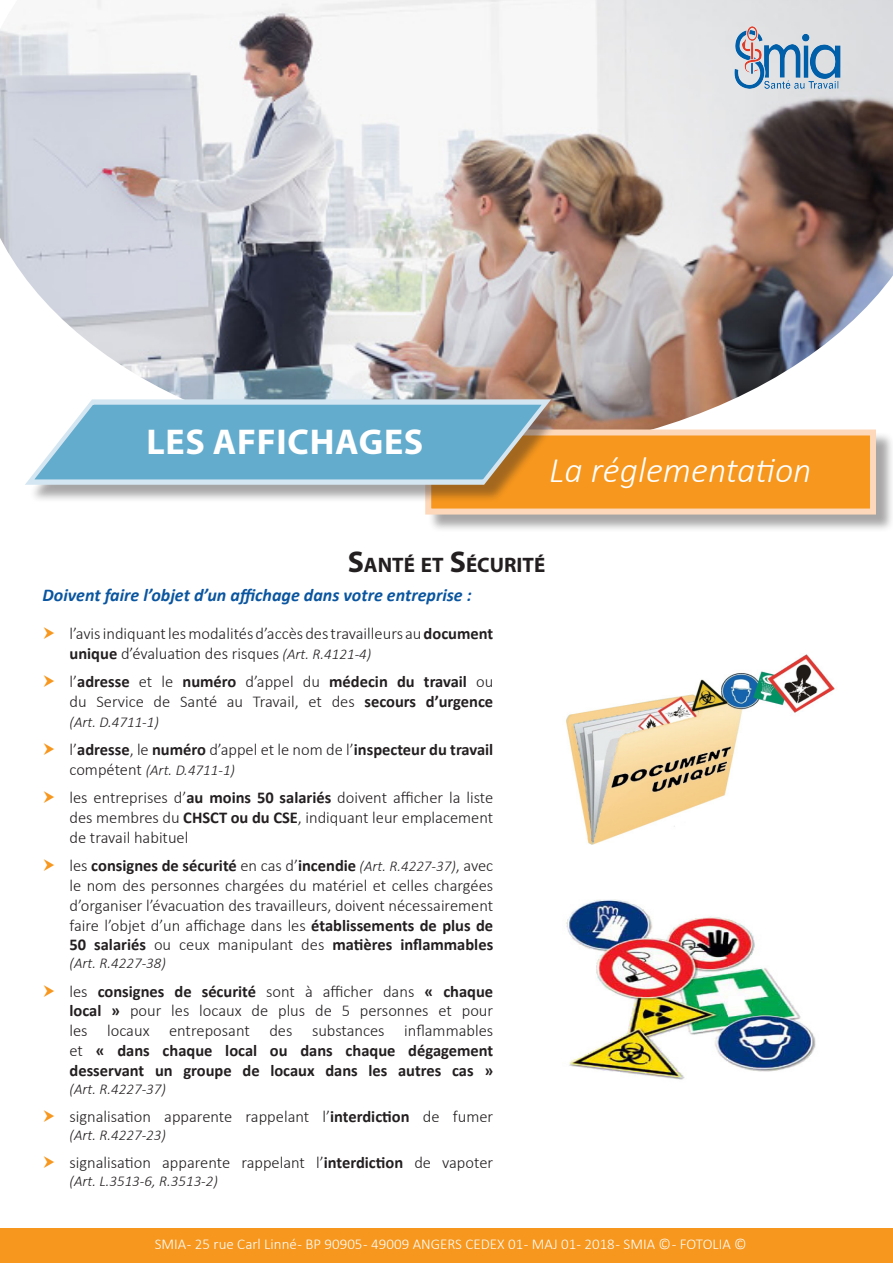
<style>
.page{position:relative;width:893px;height:1263px;background:#fff}
.page>*{position:absolute;margin:0;border:0;box-sizing:border-box;transform-origin:0 0}
.t1{font:italic 300 36px "Calibri";color:#fff}
.t2{font:700 36px "Myriad Pro";letter-spacing:.02em;color:#fff}
.t3{font:700 21px "Myriad Pro";color:#231f20}
.t4{font:italic 700 18px "Calibri";color:#0a55a0}
.t5{font:300 16.5px/19.8px "Calibri";color:#231f20}
.t6{font:700 16.5px/19.8px "Calibri";color:#231f20;text-align:justify}
.t7{font:italic 300 15px "Calibri";color:#231f20}
.t8{font:300 15px "Calibri";color:#fff}
.s1{font-size:30px}
.s2{font-weight:700}
.s3{font-style:italic;font-size:15px}
.s4{font-weight:300}
.s5{font-style:normal;font-size:16.5px}
</style>
<div class="page">
<img style="left:0;top:0;width:893px;height:429px">
<img style="left:723px;top:17px;width:127px;height:81px">
<div style="left:428px;top:432px;width:465px;height:101px;background:#231f20;opacity:.4"></div>
<div style="left:425px;top:429px;width:451px;height:85px;background:#f7971d;border:6px solid #fdd8bb"></div>
<div style="left:28px;top:402px;width:541px;height:102px;background:#231f20;opacity:.4"></div>
<svg style="left:20px;top:397px;width:536px;height:90px;background:#87b6c8"></svg>
<img style="left:566px;top:654px;width:269px;height:190px">
<img style="left:566px;top:899px;width:250px;height:181px">
<div style="left:0;top:1229px;width:893px;height:34px;background:#f7971d"></div>
<p class="t2" style="left:146px;top:419px;width:278px">LES AFFICHAGES</p>
<p class="t1" style="left:549px;top:448px;width:264px">La réglementation</p>
<p class="t3" style="left:348px;top:551px;width:199px"><span class="s1">S</span>ANTÉ ET <span class="s1">S</span>ÉCURITÉ</p>
<p class="t4" style="left:43px;top:584px;width:431px">Doivent faire l’objet d’un affichage dans votre entreprise :</p>
<p class="t5" style="left:70px;top:623px;width:425px">l’avis indiquant les modalités d’accès des travailleurs au <span class="s2">document unique</span> d’évaluation des risques <span class="s3">(Art. R.4121-4)</span></p>
<p class="t5" style="left:70px;top:672px;width:425px">l’<span class="s2">adresse</span> et le <span class="s2">numéro</span> d’appel du <span class="s2">médecin du travail</span> ou du Service de Santé au Travail, et des <span class="s2">secours d’urgence</span></p>
<p class="t7" style="left:70px;top:712px;width:91px">(Art. D.4711-1)</p>
<p class="t6" style="left:70px;top:740px;width:425px"><span class="s4">l’</span>adresse<span class="s4">, le</span> numéro <span class="s4">d’appel et le nom de l’</span>inspecteur du travail</p>
<p class="t7" style="left:70px;top:761px;width:167px"><span class="s5">compétent</span> (Art. D.4711-1)</p>
<p class="t5" style="left:70px;top:788px;width:425px;text-align:justify">les entreprises d’<span class="s2">au moins 50 salariés</span> doivent afficher la liste des membres du <span class="s2">CHSCT ou du CSE</span>, indiquant leur emplacement de travail habituel</p>
<p class="t5" style="left:70px;top:855px;width:425px;text-align:justify">les <span class="s2">consignes de sécurité</span> en cas d’<span class="s2">incendie</span> <span class="s3">(Art. R.4227-37)</span>, avec le nom des personnes chargées du matériel et celles chargées d’organiser l’évacuation des travailleurs, doivent nécessairement faire l’objet d’un affichage dans les <span class="s2">établissements de plus de 50 salariés</span> ou ceux manipulant des <span class="s2">matières inflammables</span></p>
<p class="t7" style="left:70px;top:954px;width:98px">(Art. R.4227-38)</p>
<p class="t6" style="left:70px;top:981px;width:425px"><span class="s4">les</span> consignes de sécurité <span class="s4">sont à afficher dans</span> « chaque local » <span class="s4">pour les locaux de plus de 5 personnes et pour les locaux entreposant des substances inflammables et</span> « dans chaque local ou dans chaque dégagement desservant un groupe de locaux dans les autres cas »</p>
<p class="t7" style="left:70px;top:1079px;width:98px">(Art. R.4227-37)</p>
<p class="t5" style="left:70px;top:1107px;width:425px">signalisation apparente rappelant l’<span class="s2">interdiction</span> de fumer</p>
<p class="t7" style="left:70px;top:1126px;width:98px">(Art. R.4227-23)</p>
<p class="t5" style="left:70px;top:1153px;width:425px">signalisation apparente rappelant l’<span class="s2">interdiction</span> de vapoter</p>
<p class="t7" style="left:70px;top:1172px;width:150px">(Art. L.3513-6, R.3513-2)</p>
<p class="t8" style="left:155px;top:1234px;width:594px">SMIA - 25 rue Carl Linné - BP 90905 - 49009 ANGERS CEDEX 01 - MAJ 01- 2018 - SMIA © - FOTOLIA ©</p>
</div>
